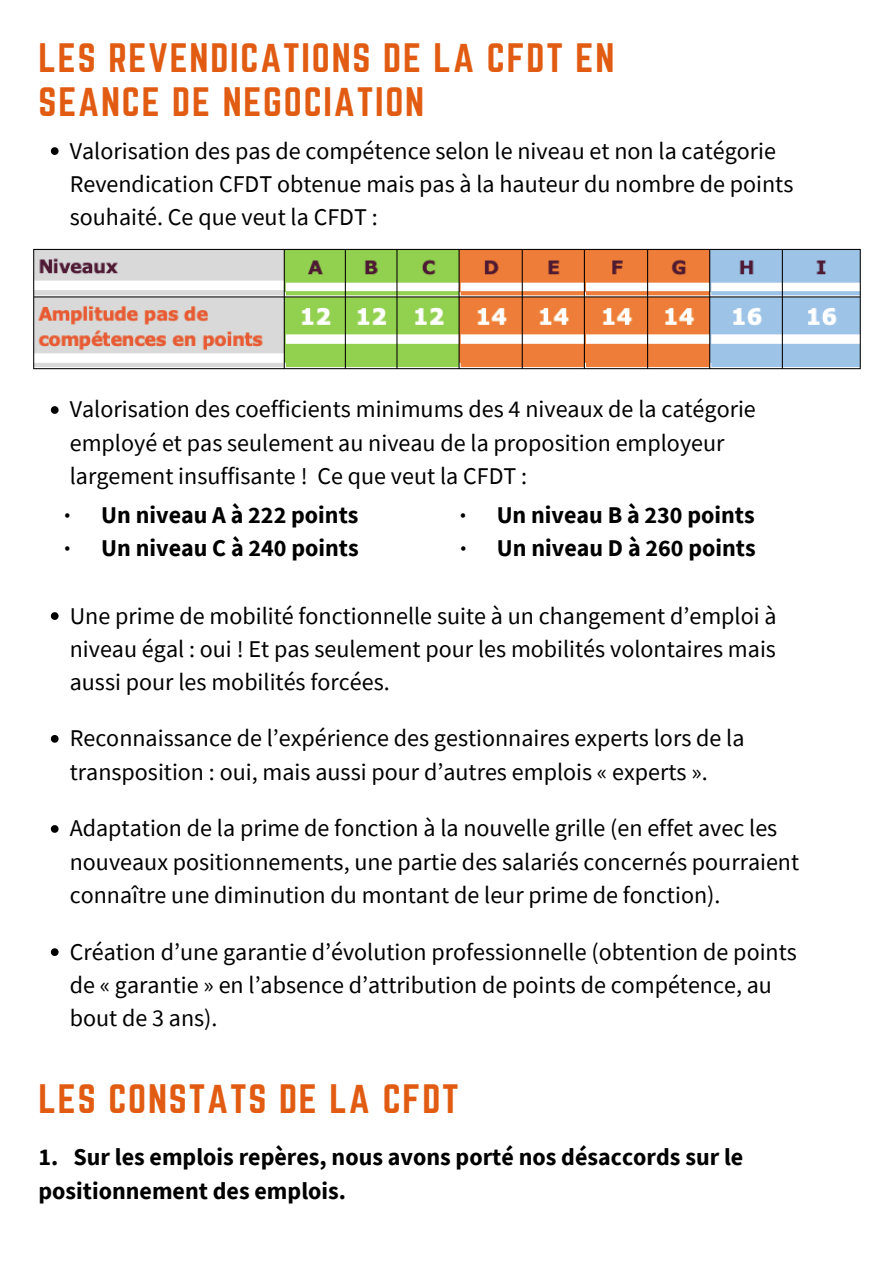
<style>
.page{position:relative;width:894px;height:1264px;background:#fff}
.page>*{position:absolute;margin:0;border:0;box-sizing:border-box;transform-origin:0 0}
.t1{font:36px/44.2px "Norwester";letter-spacing:.05em;color:#e15c12}
.t2{font:24px/33.5px "Source Sans Pro";color:#000}
.t3{font:700 24px/33.5px "Source Sans Pro";color:#000}
</style>
<div class="page">
<svg style="left:51px;top:147px;width:8px;height:8px"></svg>
<img style="left:33px;top:248px;width:828px;height:122px">
<svg style="left:51px;top:406px;width:8px;height:8px"></svg>
<svg style="left:51px;top:612px;width:8px;height:8px"></svg>
<svg style="left:51px;top:735px;width:8px;height:7px"></svg>
<svg style="left:51px;top:825px;width:8px;height:7px"></svg>
<svg style="left:51px;top:948px;width:8px;height:8px"></svg>
<h1 class="t1" style="left:38px;top:37px;width:577px">LES REVENDICATIONS DE LA CFDT EN<br>SEANCE DE NEGOCIATION</h1>
<p class="t2" style="left:70px;top:133px;width:725px">Valorisation des pas de compétence selon le niveau et non la catégorie<br>Revendication CFDT obtenue mais pas à la hauteur du nombre de points souhaité. Ce que veut la CFDT :</p>
<p class="t2" style="left:70px;top:392px;width:687px">Valorisation des coefficients minimums des 4 niveaux de la catégorie employé et pas seulement au niveau de la proposition employeur largement insuffisante ! Ce que veut la CFDT :</p>
<p class="t3" style="left:64px;top:498px;width:296px">· Un niveau A à 222 points</p>
<p class="t3" style="left:459px;top:498px;width:297px">· Un niveau B à 230 points</p>
<p class="t3" style="left:64px;top:531px;width:296px">· Un niveau C à 240 points</p>
<p class="t3" style="left:459px;top:531px;width:297px">· Un niveau D à 260 points</p>
<p class="t2" style="left:70px;top:598px;width:708px;text-align:justify">Une prime de mobilité fonctionnelle suite à un changement d’emploi à niveau égal : oui ! Et pas seulement pour les mobilités volontaires mais aussi pour les mobilités forcées.</p>
<p class="t2" style="left:70px;top:721px;width:676px">Reconnaissance de l’expérience des gestionnaires experts lors de la transposition : oui, mais aussi pour d’autres emplois « experts ».</p>
<p class="t2" style="left:70px;top:811px;width:730px">Adaptation de la prime de fonction à la nouvelle grille (en effet avec les nouveaux positionnements, une partie des salariés concernés pourraient connaître une diminution du montant de leur prime de fonction).</p>
<p class="t2" style="left:70px;top:934px;width:728px">Création d’une garantie d’évolution professionnelle (obtention de points de « garantie » en l’absence d’attribution de points de compétence, au bout de 3 ans).</p>
<h1 class="t1" style="left:38px;top:1077px;width:421px">LES CONSTATS DE LA CFDT</h1>
<p class="t3" style="left:38px;top:1140px;width:706px">1. Sur les emplois repères, nous avons porté nos désaccords sur le positionnement des emplois.</p>
</div>
